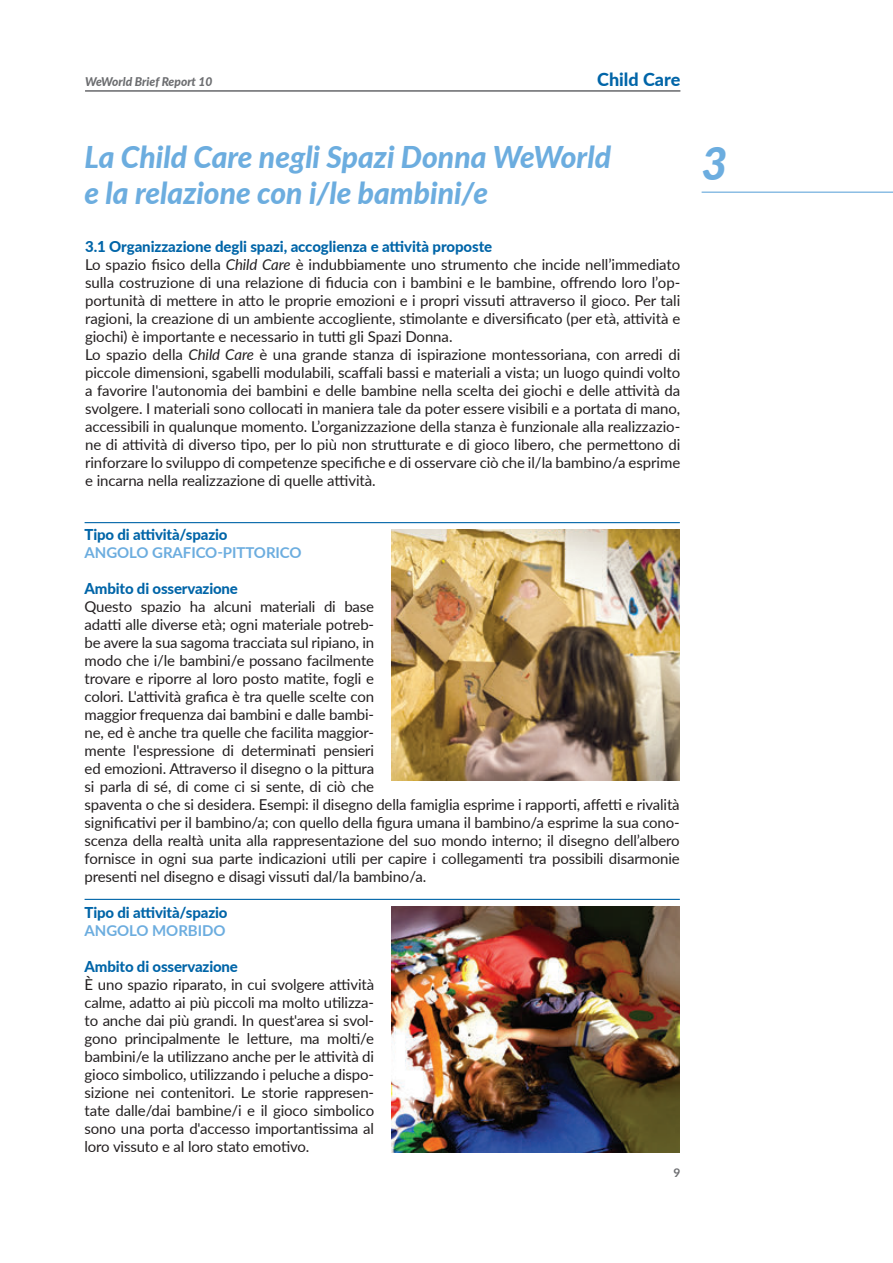
<style>
.page{position:relative;width:893px;height:1263px;background:#fff}
.page>*{position:absolute;margin:0;border:0;box-sizing:border-box;transform-origin:0 0}
.t1{font:italic 800 45px "Lato";color:#6caddf}
.t2{font:italic 800 30px "Lato";color:#6caddf}
.t3{font:800 18px "Lato";color:#0065a8}
.t4{font:15px/18px "Lato";letter-spacing:-.01em;color:#231f20}
.t5{font:800 15px "Lato";letter-spacing:-.01em;color:#0065a8}
.t6{font:700 15px "Lato";letter-spacing:-.005em;color:#6caddf}
.t7{font:italic 800 12px "Lato";color:#6c6d70}
.t8{font:700 12px "Lato";color:#6c6d70}
.s1{font-weight:800;color:#0065a8}
.s2{font-style:italic}
</style>
<div class="page">
<hr style="left:85px;top:90px;width:595px;height:1px;background:#6c6d70">
<hr style="left:85px;top:91px;width:595px;height:1px;background:#6c6d70">
<hr style="left:702px;top:192px;width:191px;height:1px;background:#65a8db">
<hr style="left:85px;top:522px;width:595px;height:1px;background:#0065a8">
<hr style="left:85px;top:899px;width:595px;height:1px;background:#0065a8">
<img style="left:391px;top:529px;width:289px;height:251px">
<img style="left:391px;top:906px;width:289px;height:246px">
<p class="t7" style="left:85px;top:73px;width:129px">WeWorld Brief Report 10</p>
<p class="t3" style="left:597px;top:66px;width:85px">Child Care</p>
<h2 class="t2" style="left:85px;top:135px;width:528px">La Child Care negli Spazi Donna WeWorld</h2>
<h1 class="t1" style="left:702px;top:131px;width:28px">3</h1>
<h2 class="t2" style="left:85px;top:171px;width:405px">e la relazione con i/le bambini/e</h2>
<p class="t4" style="left:85px;top:237px;width:597px"><span class="s1">3.1 Organizzazione degli spazi, accoglienza e attività proposte<br></span>Lo spazio fisico della <span class="s2">Child Care</span> è indubbiamente uno strumento che incide nell’immediato sulla costruzione di una relazione di fiducia con i bambini e le bambine, offrendo loro l’op&shy;portunità di mettere in atto le proprie emozioni e i propri vissuti attraverso il gioco. Per tali ragioni, la creazione di un ambiente accogliente, stimolante e diversificato (per età, attività e giochi) è importante e necessario in tutti gli Spazi Donna.<br>Lo spazio della <span class="s2">Child Care</span> è una grande stanza di ispirazione montessoriana, con arredi di piccole dimensioni, sgabelli modulabili, scaffali bassi e materiali a vista; un luogo quindi volto a favorire l'autonomia dei bambini e delle bambine nella scelta dei giochi e delle attività da svolgere. I materiali sono collocati in maniera tale da poter essere visibili e a portata di mano, accessibili in qualunque momento. L’organizzazione della stanza è funzionale alla realizzazio&shy;ne di attività di diverso tipo, per lo più non strutturate e di gioco libero, che permettono di rinforzare lo sviluppo di competenze specifiche e di osservare ciò che il/la bambino/a esprime e incarna nella realizzazione di quelle attività.</p>
<p class="t5" style="left:85px;top:523px;width:144px">Tipo di attività/spazio</p>
<p class="t6" style="left:85px;top:542px;width:219px">ANGOLO GRAFICO-PITTORICO</p>
<p class="t5" style="left:85px;top:577px;width:155px">Ambito di osservazione</p>
<p class="t4" style="left:85px;top:597px;width:597px">Questo spazio ha alcuni materiali di base<br>adatti alle diverse età; ogni materiale potreb-<br>be avere la sua sagoma tracciata sul ripiano, in<br>modo che i/le bambini/e possano facilmente<br>trovare e riporre al loro posto matite, fogli e<br>colori. L'attività grafica è tra quelle scelte con<br>maggior frequenza dai bambini e dalle bambi-<br>ne, ed è anche tra quelle che facilita maggior-<br>mente l'espressione di determinati pensieri<br>ed emozioni. Attraverso il disegno o la pittura<br>si parla di sé, di come ci si sente, di ciò che<br>spaventa o che si desidera. Esempi: il disegno della famiglia esprime i rapporti, affetti e rivalità significativi per il bambino/a; con quello della figura umana il bambino/a esprime la sua cono&shy;scenza della realtà unita alla rappresentazione del suo mondo interno; il disegno dell’albero fornisce in ogni sua parte indicazioni utili per capire i collegamenti tra possibili disarmonie presenti nel disegno e disagi vissuti dal/la bambino/a.</p>
<p class="t5" style="left:85px;top:901px;width:144px">Tipo di attività/spazio</p>
<p class="t6" style="left:85px;top:920px;width:142px">ANGOLO MORBIDO</p>
<p class="t5" style="left:85px;top:955px;width:155px">Ambito di osservazione</p>
<p class="t4" style="left:85px;top:975px;width:291px;text-align:justify">È uno spazio riparato, in cui svolgere attività calme, adatto ai più piccoli ma molto utilizza&shy;to anche dai più grandi. In quest'area si svol&shy;gono principalmente le letture, ma molti/e bambini/e la utilizzano anche per le attività di gioco simbolico, utilizzando i peluche a dispo&shy;sizione nei contenitori. Le storie rappresen&shy;tate dalle/dai bambine/i e il gioco simbolico sono una porta d'accesso importantissima al loro vissuto e al loro stato emotivo.</p>
<p class="t8" style="left:673px;top:1163px;width:8px">9</p>
</div>
